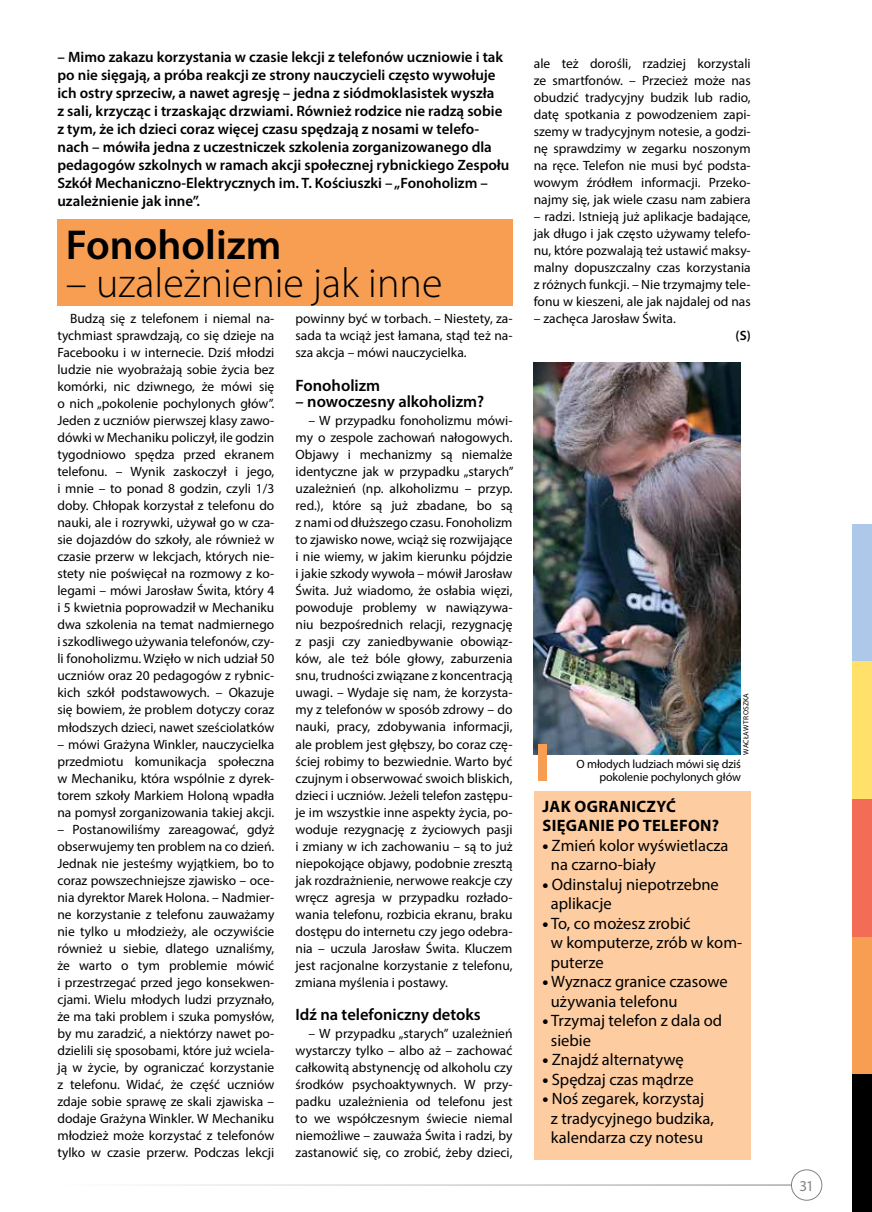
<style>
.page{position:relative;width:872px;height:1212px;background:#fff}
.page>*{position:absolute;margin:0;border:0;box-sizing:border-box;transform-origin:0 0}
.t1{font:300 42px "Myriad Pro";color:#000}
.t2{font:600 42px "Myriad Pro";color:#000}
.t3{font:16.5px/19.5px "Myriad Pro";color:#000}
.t4{font:600 16.5px "Myriad Pro";color:#000}
.t5{font:700 16.5px/19.5px "Myriad Pro";letter-spacing:.02em;color:#000}
.t6{font:600 15px/18px "Myriad Pro";color:#000}
.t7{font:15px "Myriad Pro";color:#808285}
.t8{font:13.5px/17px "Myriad Pro";color:#000;text-align:justify}
.t9{font:600 13.5px "Myriad Pro";color:#000}
.t10{font:12px/13.5px "Myriad Pro";letter-spacing:-.01em;color:#000;text-align:right}
.t11{font:7.5px "Myriad Pro";letter-spacing:.02em;color:#000}
.s1{font-weight:900}
</style>
<div class="page">
<div style="left:852px;top:524px;width:20px;height:138px;background:#adc8e9"></div>
<div style="left:852px;top:662px;width:20px;height:137px;background:#ffe06a"></div>
<div style="left:852px;top:799px;width:20px;height:138px;background:#f36c55"></div>
<div style="left:852px;top:937px;width:20px;height:137px;background:#f89e53"></div>
<div style="left:852px;top:1074px;width:20px;height:138px;background:#000"></div>
<div style="left:57px;top:219px;width:455px;height:86px;background:#f89e53"></div>
<div style="left:534px;top:791px;width:216px;height:369px;background:#fdcca1"></div>
<img style="left:534px;top:362px;width:207px;height:392px">
<div style="left:791px;top:1169px;width:31px;height:31px;border:1px solid #808285;border-radius:50%"></div>
<hr style="left:57px;top:1184px;width:734px;height:1px;background:#808285">
<div style="left:538px;top:744px;width:8px;height:37px;background:#f89e53"></div>
<p class="t6" style="left:57px;top:48px;width:453px">– Mimo zakazu korzystania w czasie lekcji z telefonów uczniowie i tak po nie sięgają, a próba reakcji ze strony nauczycieli często wywołuje ich ostry sprzeciw, a nawet agresję – jedna z siódmoklasistek wyszła<br>z sali, krzycząc i trzaskając drzwiami. Również rodzice nie radzą sobie z tym, że ich dzieci coraz więcej czasu spędzają z nosami w telefo&shy;nach – mówiła jedna z uczestniczek szkolenia zorganizowanego dla pedagogów szkolnych w ramach akcji społecznej rybnickiego Zespołu Szkół Mechaniczno-Elektrycznych im. T. Kościuszki – „Fonoholizm – uzależnienie jak inne”.</p>
<h1 class="t2" style="left:66px;top:218px;width:217px">Fonoholizm</h1>
<h1 class="t1" style="left:66px;top:257px;width:378px">– uzależnienie jak inne</h1>
<p class="t8" style="left:57px;top:310px;width:218px;text-indent:13px">Budzą się z telefonem i niemal na&shy;tychmiast sprawdzają, co się dzieje na Facebooku i w internecie. Dziś młodzi ludzie nie wyobrażają sobie życia bez komórki, nic dziwnego, że mówi się o nich „pokolenie pochylonych głów”.<br>Jeden z uczniów pierwszej klasy zawo&shy;dówki w Mechaniku policzył, ile godzin tygodniowo spędza przed ekranem telefonu. – Wynik zaskoczył i jego, i mnie – to ponad 8 godzin, czyli 1/3 doby. Chłopak korzystał z telefonu do nauki, ale i rozrywki, używał go w cza&shy;sie dojazdów do szkoły, ale również w czasie przerw w lekcjach, których nie&shy;stety nie poświęcał na rozmowy z ko&shy;legami – mówi Jarosław Świta, który 4 i 5 kwietnia poprowadził w Mechaniku dwa szkolenia na temat nadmiernego i szkodliwego używania telefonów, czy&shy;li fonoholizmu. Wzięło w nich udział 50 uczniów oraz 20 pedagogów z rybnic&shy;kich szkół podstawowych. – Okazuje się bowiem, że problem dotyczy coraz młodszych dzieci, nawet sześciolatków</p>
<p class="t8" style="left:57px;top:735px;width:218px">– mówi Grażyna Winkler, nauczycielka przedmiotu komunikacja społeczna w Mechaniku, która wspólnie z dyrek&shy;torem szkoły Markiem Holoną wpadła na pomysł zorganizowania takiej akcji.</p>
<p class="t8" style="left:57px;top:820px;width:218px">– Postanowiliśmy zareagować, gdyż obserwujemy ten problem na co dzień.<br>Jednak nie jesteśmy wyjątkiem, bo to coraz powszechniejsze zjawisko – oce&shy;nia dyrektor Marek Holona. – Nadmier&shy;ne korzystanie z telefonu zauważamy nie tylko u młodzieży, ale oczywiście również u siebie, dlatego uznaliśmy, że warto o tym problemie mówić i przestrzegać przed jego konsekwen&shy;cjami. Wielu młodych ludzi przyznało, że ma taki problem i szuka pomysłów, by mu zaradzić, a niektórzy nawet po&shy;dzielili się sposobami, które już wciela&shy;ją w życie, by ograniczać korzystanie z telefonu. Widać, że część uczniów zdaje sobie sprawę ze skali zjawiska – dodaje Grażyna Winkler. W Mechaniku młodzież może korzystać z telefonów tylko w czasie przerw. Podczas lekcji</p>
<p class="t8" style="left:296px;top:310px;width:218px">powinny być w torbach. – Niestety, za&shy;sada ta wciąż jest łamana, stąd też na&shy;sza akcja – mówi nauczycielka.</p>
<p class="t4" style="left:296px;top:375px;width:86px">Fonoholizm</p>
<p class="t4" style="left:296px;top:391px;width:190px">– nowoczesny alkoholizm?</p>
<p class="t8" style="left:296px;top:412px;width:220px;text-indent:13px">– W przypadku fonoholizmu mówi&shy;my o zespole zachowań nałogowych.<br>Objawy i mechanizmy są niemalże identyczne jak w przypadku „starych” uzależnień (np. alkoholizmu – przyp. red.), które są już zbadane, bo są z nami od dłuższego czasu. Fonoholizm to zjawisko nowe, wciąż się rozwijające i nie wiemy, w jakim kierunku pójdzie i jakie szkody wywoła – mówił Jarosław Świta. Już wiadomo, że osłabia więzi, powoduje problemy w nawiązywa&shy;niu bezpośrednich relacji, rezygnację z pasji czy zaniedbywanie obowiąz&shy;ków, ale też bóle głowy, zaburzenia snu, trudności związane z koncentracją uwagi. – Wydaje się nam, że korzysta&shy;my z telefonów w sposób zdrowy – do nauki, pracy, zdobywania informacji, ale problem jest głębszy, bo coraz czę&shy;ściej robimy to bezwiednie. Warto być czujnym i obserwować swoich bliskich, dzieci i uczniów. Jeżeli telefon zastępu&shy;je im wszystkie inne aspekty życia, po&shy;woduje rezygnację z życiowych pasji i zmiany w ich zachowaniu – są to już niepokojące objawy, podobnie zresztą jak rozdrażnienie, nerwowe reakcje czy wręcz agresja w przypadku rozłado&shy;wania telefonu, rozbicia ekranu, braku dostępu do internetu czy jego odebra&shy;nia – uczula Jarosław Świta. Kluczem jest racjonalne korzystanie z telefonu, zmiana myślenia i postawy.</p>
<p class="t4" style="left:296px;top:1004px;width:187px">Idź na telefoniczny detoks</p>
<p class="t8" style="left:296px;top:1024px;width:218px;text-indent:13px">– W przypadku „starych” uzależnień wystarczy tylko – albo aż – zachować całkowitą abstynencję od alkoholu czy środków psychoaktywnych. W przy&shy;padku uzależnienia od telefonu jest to we współczesnym świecie niemal niemożliwe – zauważa Świta i radzi, by zastanowić się, co zrobić, żeby dzieci,</p>
<p class="t8" style="left:534px;top:55px;width:218px">ale też dorośli, rzadziej korzystali ze smartfonów. – Przecież może nas obudzić tradycyjny budzik lub radio, datę spotkania z powodzeniem zapi&shy;szemy w tradycyjnym notesie, a godzi&shy;nę sprawdzimy w zegarku noszonym na ręce. Telefon nie musi być podsta&shy;wowym źródłem informacji. Przeko&shy;najmy się, jak wiele czasu nam zabiera</p>
<p class="t8" style="left:534px;top:208px;width:218px">– radzi. Istnieją już aplikacje badające, jak długo i jak często używamy telefo&shy;nu, które pozwalają też ustawić maksy&shy;malny dopuszczalny czas korzystania z różnych funkcji. – Nie trzymajmy tele&shy;fonu w kieszeni, ale jak najdalej od nas</p>
<p class="t8" style="left:534px;top:310px;width:144px">– zachęca Jarosław Świta.</p>
<p class="t9" style="left:735px;top:327px;width:17px">(S)</p>
<p class="t11" style="left:741px;top:754px;width:63px;rotate:-90deg">WACŁAW TROSZKA</p>
<p class="t10" style="left:576px;top:756px;width:166px">O młodych ludziach mówi się dziś pokolenie pochylonych głów</p>
<p class="t5" style="left:542px;top:796px;width:178px">JAK OGRANICZYĆ<br>SIĘGANIE PO TELEFON?</p>
<p class="t3" style="left:551px;top:835px;width:179px;text-indent:-8px"><span class="s1">•</span> Zmień kolor wyświetlacza na czarno-biały</p>
<p class="t3" style="left:551px;top:874px;width:169px;text-indent:-8px"><span class="s1">•</span> Odinstaluj niepotrzebne aplikacje</p>
<p class="t3" style="left:551px;top:913px;width:193px;text-indent:-8px"><span class="s1">•</span> To, co możesz zrobić<br>w komputerze, zrób w kom&shy;puterze</p>
<p class="t3" style="left:551px;top:972px;width:178px;text-indent:-8px"><span class="s1">•</span> Wyznacz granice czasowe używania telefonu</p>
<p class="t3" style="left:551px;top:1011px;width:173px;text-indent:-8px"><span class="s1">•</span> Trzymaj telefon z dala od siebie</p>
<p class="t3" style="left:542px;top:1050px;width:143px"><span class="s1">•</span> Znajdź alternatywę</p>
<p class="t3" style="left:542px;top:1069px;width:153px"><span class="s1">•</span> Spędzaj czas mądrze</p>
<p class="t3" style="left:542px;top:1089px;width:173px;text-align:center"><span class="s1">•</span> Noś zegarek, korzystaj z tradycyjnego budzika, kalendarza czy notesu</p>
<p class="t7" style="left:799px;top:1176px;width:16px">31</p>
</div>
